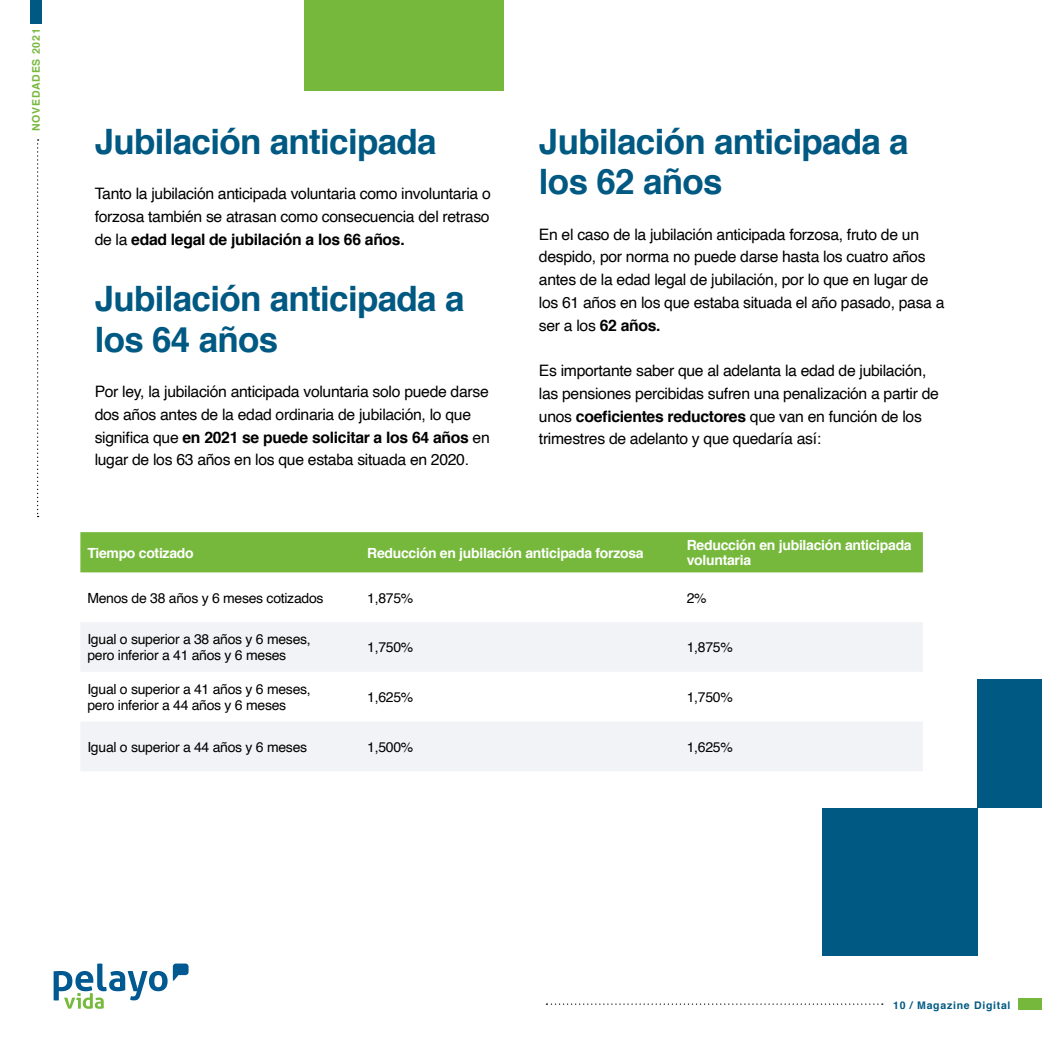
<style>
.page{position:relative;width:1042px;height:1042px;background:#fff}
.page>*{position:absolute;margin:0;border:0;box-sizing:border-box;transform-origin:0 0}
.t1{font:700 35px/40.2px "Helvetica";letter-spacing:-.02em;color:#005982}
.t2{font:15.75px/22.8px "Helvetica";letter-spacing:-.02em;color:#000}
.t3{font:14px/15.8px "Helvetica";letter-spacing:-.02em;color:#000}
.t4{font:700 14px/15.8px "Helvetica";letter-spacing:-.02em;color:#fff}
.t5{font:700 10.5px "Helvetica";letter-spacing:.07em;color:#005982}
.t6{font:700 10.5px "Helvetica";letter-spacing:.07em;color:#76b83c}
.s1{font-weight:700}
</style>
<div class="page">
<svg style="left:546px;top:1003px;width:337px;height:2px"></svg>
<div style="left:31px;top:0;width:11px;height:23px;background:#005982"></div>
<div style="left:1019px;top:998px;width:23px;height:11px;background:#76b83c"></div>
<svg style="left:37px;top:139px;width:2px;height:378px"></svg>
<svg style="left:54px;top:963px;width:135px;height:46px"></svg>
<div style="left:304px;top:0;width:200px;height:90px;background:#76b83c"></div>
<div style="left:80px;top:532px;width:843px;height:40px;background:#76b83c"></div>
<div style="left:81px;top:622px;width:842px;height:50px;background:#f1f3f6"></div>
<div style="left:81px;top:722px;width:842px;height:49px;background:#f1f3f6"></div>
<div style="left:822px;top:807px;width:155px;height:148px;background:#005982"></div>
<div style="left:977px;top:679px;width:65px;height:128px;background:#005982"></div>
<p class="t6" style="left:28px;top:131px;width:104px;rotate:-90deg">NOVEDADES 2021</p>
<h1 class="t1" style="left:95px;top:122px;width:343px">Jubilación anticipada</h1>
<p class="t2" style="left:95px;top:183px;width:398px;text-align:justify">Tanto la jubilación anticipada voluntaria como involuntaria o forzosa también se atrasan como consecuencia del retraso de la <span class="s1">edad legal de jubilación a los 66 años.</span></p>
<h1 class="t1" style="left:95px;top:279px;width:371px">Jubilación anticipada a los 64 años</h1>
<p class="t2" style="left:95px;top:381px;width:397px">Por ley, la jubilación anticipada voluntaria solo puede darse dos años antes de la edad ordinaria de jubilación, lo que significa que <span class="s1">en 2021 se puede solicitar a los 64 años</span> en lugar de los 63 años en los que estaba situada en 2020.</p>
<h1 class="t1" style="left:539px;top:122px;width:371px">Jubilación anticipada a los 62 años</h1>
<p class="t2" style="left:539px;top:223px;width:407px">En el caso de la jubilación anticipada forzosa, fruto de un despido, por norma no puede darse hasta los cuatro años antes de la edad legal de jubilación, por lo que en lugar de los 61 años en los que estaba situada el año pasado, pasa a ser a los <span class="s1">62 años.</span></p>
<p class="t2" style="left:539px;top:360px;width:401px">Es importante saber que al adelanta la edad de jubilación, las pensiones percibidas sufren una penalización a partir de unos <span class="s1">coeficientes reductores</span> que van en función de los trimestres de adelanto y que quedaría así:</p>
<p class="t4" style="left:87px;top:545px;width:108px">Tiempo cotizado</p>
<p class="t4" style="left:367px;top:545px;width:278px">Reducción en jubilación anticipada forzosa</p>
<p class="t4" style="left:687px;top:537px;width:226px">Reducción en jubilación anticipada voluntaria</p>
<p class="t3" style="left:87px;top:590px;width:238px">Menos de 38 años y 6 meses cotizados</p>
<p class="t3" style="left:367px;top:590px;width:48px">1,875%</p>
<p class="t3" style="left:687px;top:590px;width:21px">2%</p>
<p class="t3" style="left:87px;top:632px;width:225px">Igual o superior a 38 años y 6 meses, pero inferior a 41 años y 6 meses</p>
<p class="t3" style="left:367px;top:640px;width:48px">1,750%</p>
<p class="t3" style="left:687px;top:640px;width:48px">1,875%</p>
<p class="t3" style="left:87px;top:682px;width:225px">Igual o superior a 41 años y 6 meses, pero inferior a 44 años y 6 meses</p>
<p class="t3" style="left:367px;top:689px;width:48px">1,625%</p>
<p class="t3" style="left:687px;top:689px;width:48px">1,750%</p>
<p class="t3" style="left:87px;top:739px;width:221px">Igual o superior a 44 años y 6 meses</p>
<p class="t3" style="left:367px;top:739px;width:48px">1,500%</p>
<p class="t3" style="left:687px;top:739px;width:48px">1,625%</p>
<p class="t5" style="left:893px;top:996px;width:119px">10 / Magazine Digital</p>
</div>
